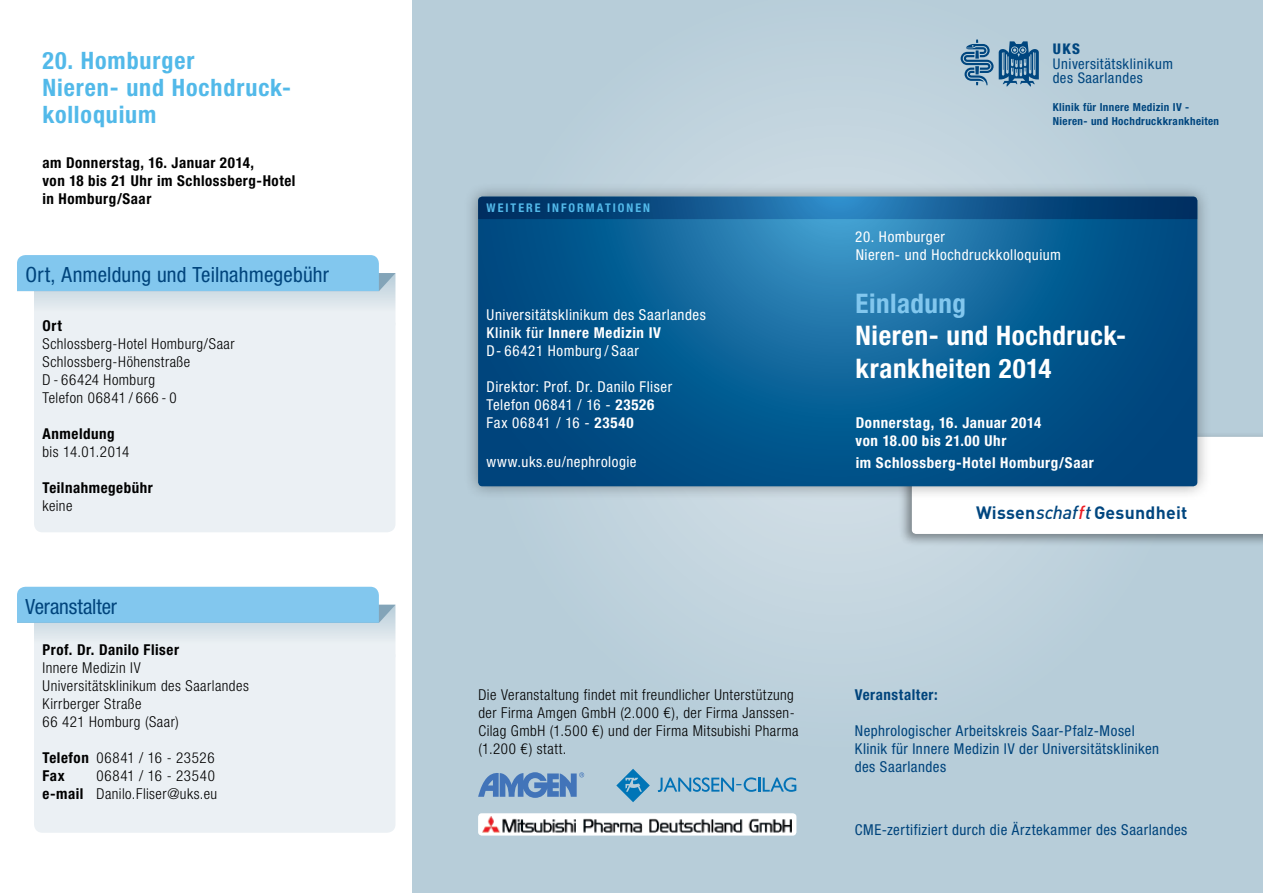
<style>
.page{position:relative;width:1263px;height:893px;background:#fff}
.page>*{position:absolute;margin:0;border:0;box-sizing:border-box;transform-origin:0 0}
.t1{font:700 condensed 27px/32.4px "Helvetica Neue LT Std";letter-spacing:.02em;color:#fff}
.t2{font:700 condensed 27px "Helvetica Neue LT Std";letter-spacing:.02em;color:#82c7ee}
.t3{font:700 condensed 24px/27px "Helvetica Neue LT Std";letter-spacing:.035em;color:#52b9e9}
.t4{font:condensed 21px "Helvetica Neue LT Std";letter-spacing:.01em;color:#00447c}
.t5{font:700 17.7px "DIN Pro";letter-spacing:.015em;color:#00467f}
.t6{font:300 condensed 15px/18px "Helvetica Neue LT Std";letter-spacing:.03em;color:#000}
.t7{font:condensed 15px/18px "Helvetica Neue LT Std";letter-spacing:.035em;color:#fff}
.t8{font:condensed 15px/18px "Helvetica Neue LT Std";letter-spacing:.03em;color:#00447c}
.t9{font:700 condensed 15px/18px "Helvetica Neue LT Std";letter-spacing:.035em;color:#000}
.t10{font:700 condensed 15px/18px "Helvetica Neue LT Std";letter-spacing:.04em;color:#fff}
.t11{font:700 condensed 15px "Helvetica Neue LT Std";letter-spacing:.035em;color:#00447c}
.t12{font:condensed 14.7px/14.2px "Helvetica Neue LT Std";letter-spacing:.04em;color:#00467f}
.t13{font:800 condensed 14.7px "Helvetica Neue LT Std";color:#00467f}
.t14{font:700 condensed 12px "Helvetica Neue LT Std";letter-spacing:.165em;color:#52b9e9}
.t15{font:700 condensed 11.1px/13.4px "Helvetica Neue LT Std";letter-spacing:.035em;color:#00467f}
.s1{font-weight:700}
.s2{font-weight:500}
.s3{font-weight:500;font-style:italic;font-size:18.75px}
.s4{font-weight:500;font-style:italic;font-size:18.75px;color:#ed1d24}
</style>
<div class="page">
<div style="left:412px;top:0;width:851px;height:893px;background:linear-gradient(to right,#bbcfdb,#bacfda)"></div>
<div style="left:898px;top:432px;width:365px;height:115px;background:#000;opacity:.4"></div>
<svg style="left:912px;top:437px;width:351px;height:97px"></svg>
<div style="left:464px;top:182px;width:747px;height:318px;background:#000;opacity:.35"></div>
<svg style="left:478px;top:219px;width:719px;height:267px;background:#095b91"></svg>
<svg style="left:478px;top:197px;width:719px;height:22px;background:#0f5289"></svg>
<svg style="left:478px;top:772px;width:106px;height:26px;background:#7097c5"></svg>
<div style="left:34px;top:332px;width:361px;height:200px;background:#ebf0f4"></div>
<svg style="left:17px;top:255px;width:378px;height:77px;background:#b8daef"></svg>
<div style="left:34px;top:663px;width:361px;height:170px;background:#ebf0f4"></div>
<svg style="left:17px;top:587px;width:378px;height:76px;background:#b7daee"></svg>
<svg style="left:999px;top:41px;width:40px;height:45px;background:#4e7fa5"></svg>
<svg style="left:961px;top:39px;width:32px;height:46px"></svg>
<svg style="left:658px;top:777px;width:138px;height:15px;background:#79aecc"></svg>
<svg style="left:616px;top:769px;width:34px;height:33px"></svg>
<div style="left:478px;top:813px;width:318px;height:23px;background:#fff;border-radius:4px"></div>
<img style="left:482px;top:816px;width:310px;height:17px">
<h2 class="t3" style="left:43px;top:47px;width:250px">20. Homburger<br>Nieren- und Hochdruck&shy;kolloquium</h2>
<p class="t9" style="left:43px;top:154px;width:254px">am Donnerstag, 16. Januar 2014,<br>von 18 bis 21 Uhr im Schlossberg-Hotel in Homburg/Saar</p>
<h3 class="t4" style="left:26px;top:262px;width:305px">Ort, Anmeldung und Teilnahmegebühr</h3>
<p class="t9" style="left:43px;top:316px;width:21px">Ort</p>
<p class="t6" style="left:43px;top:335px;width:194px">Schlossberg-Hotel Homburg/Saar<br>Schlossberg-Höhenstraße<br>D - 66424 Homburg<br>Telefon 06841 / 666 - 0</p>
<p class="t9" style="left:43px;top:424px;width:74px">Anmeldung</p>
<p class="t6" style="left:43px;top:443px;width:88px">bis 14.01.2014</p>
<p class="t9" style="left:43px;top:478px;width:112px">Teilnahmegebühr</p>
<p class="t6" style="left:43px;top:497px;width:31px">keine</p>
<h3 class="t4" style="left:26px;top:594px;width:93px">Veranstalter</h3>
<p class="t9" style="left:43px;top:640px;width:138px">Prof. Dr. Danilo Fliser</p>
<p class="t6" style="left:43px;top:659px;width:208px">Innere Medizin IV<br>Universitätsklinikum des Saarlandes<br>Kirrberger Straße<br>66 421 Homburg (Saar)</p>
<p class="t6" style="left:43px;top:749px;width:174px"><span class="s1">Telefon</span> 06841 / 16 - 23526<br><span class="s1">Fax</span></p>
<p class="t6" style="left:42px;top:767px;width:176px;text-align:right">06841 / 16 - 23540<br><span class="s1">e-mail</span> Danilo.Fliser@uks.eu</p>
<p class="t14" style="left:487px;top:201px;width:149px">Weitere informAtionen</p>
<p class="t7" style="left:487px;top:305px;width:221px">Universitätsklinikum des Saarlandes<br><span class="s2">Klinik für</span> <span class="s1">Innere Medizin IV<br></span>D - 66421 Homburg / Saar</p>
<p class="t7" style="left:487px;top:377px;width:187px">Direktor: Prof. Dr. Danilo Fliser<br>Telefon 06841 / 16 - <span class="s1">23526<br></span>Fax 06841 / 16 - <span class="s1">23540</span></p>
<p class="t7" style="left:487px;top:453px;width:152px">www.uks.eu/nephrologie</p>
<p class="t13" style="left:1053px;top:40px;width:29px">UKS</p>
<p class="t12" style="left:1053px;top:56px;width:122px">Universitätsklinikum des Saarlandes</p>
<p class="t15" style="left:1053px;top:101px;width:168px">Klinik für Innere Medizin IV -<br>Nieren- und Hochdruckkrankheiten</p>
<p class="t7" style="left:855px;top:227px;width:207px">20. Homburger<br>Nieren- und Hochdruckkolloquium</p>
<h1 class="t2" style="left:855px;top:287px;width:112px">Einladung</h1>
<h1 class="t1" style="left:855px;top:319px;width:272px">Nieren- und Hochdruck&shy;krankheiten 2014</h1>
<p class="t10" style="left:856px;top:414px;width:187px">Donnerstag, 16. Januar 2014 von 18.00 bis 21.00 Uhr</p>
<p class="t10" style="left:856px;top:453px;width:240px">im Schlossberg-Hotel Homburg/Saar</p>
<p class="t5" style="left:976px;top:501px;width:213px">Wissen<span class="s3">schaf</span><span class="s4">f</span><span class="s3">t</span> Gesundheit</p>
<p class="t6" style="left:478px;top:686px;width:322px">Die Veranstaltung findet mit freundlicher Unterstützung der Firma Amgen GmbH (2.000 €), der Firma Janssen-Cilag GmbH (1.500 €) und der Firma Mitsubishi Pharma (1.200 €) statt.</p>
<p class="t11" style="left:855px;top:686px;width:84px">Veranstalter:</p>
<p class="t8" style="left:855px;top:722px;width:306px">Nephrologischer Arbeitskreis Saar-Pfalz-Mosel<br>Klinik für Innere Medizin IV der Universitätskliniken des Saarlandes</p>
<p class="t8" style="left:855px;top:821px;width:334px">CME-zertifiziert durch die Ärztekammer des Saarlandes</p>
</div>
